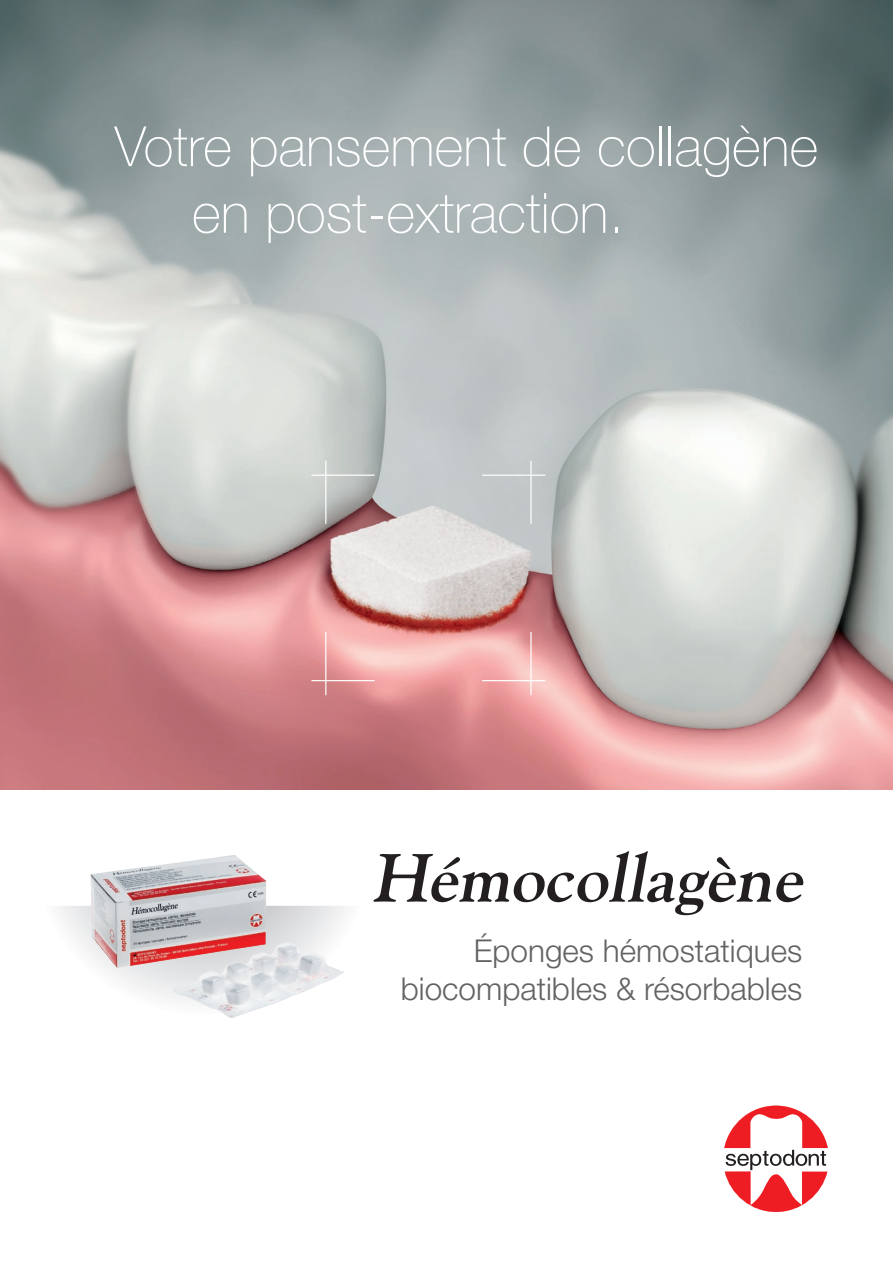
<style>
.page{position:relative;width:893px;height:1263px;background:#fff}
.page>*{position:absolute;margin:0;border:0;box-sizing:border-box;transform-origin:0 0}
.t1{font:italic 700 67.5px "Goudy";color:#231f20}
.t2{font:100 55.5px "Helvetica Neue LT Std";color:#fff}
.t3{font:300 31.5px "Helvetica Neue LT Std";color:#636366}
</style>
<div class="page">
<svg style="left:58px;top:906px;width:289px;height:49px"></svg>
<img style="left:0;top:0;width:893px;height:789px">
<img style="left:91px;top:855px;width:253px;height:163px">
<svg style="left:724px;top:1106px;width:104px;height:106px"></svg>
<hr style="left:325px;top:461px;width:1px;height:63px;background:#fff">
<hr style="left:311px;top:475px;width:64px;height:1px;background:#fff">
<hr style="left:325px;top:632px;width:1px;height:63px;background:#fff">
<hr style="left:311px;top:680px;width:64px;height:1px;background:#fff">
<hr style="left:530px;top:461px;width:2px;height:63px;background:#fff">
<hr style="left:482px;top:475px;width:63px;height:1px;background:#fff">
<hr style="left:530px;top:632px;width:2px;height:63px;background:#fff">
<hr style="left:482px;top:680px;width:63px;height:1px;background:#fff">
<p class="t2" style="left:115px;top:115px;width:705px">Votre pansement de collagène</p>
<p class="t2" style="left:192px;top:181px;width:433px">en post-extraction.</p>
<p class="t1" style="left:371px;top:838px;width:447px">Hémocollagène</p>
<p class="t3" style="left:474px;top:931px;width:330px">Éponges hémostatiques</p>
<p class="t3" style="left:401px;top:969px;width:403px">biocompatibles &amp; résorbables</p>
</div>
